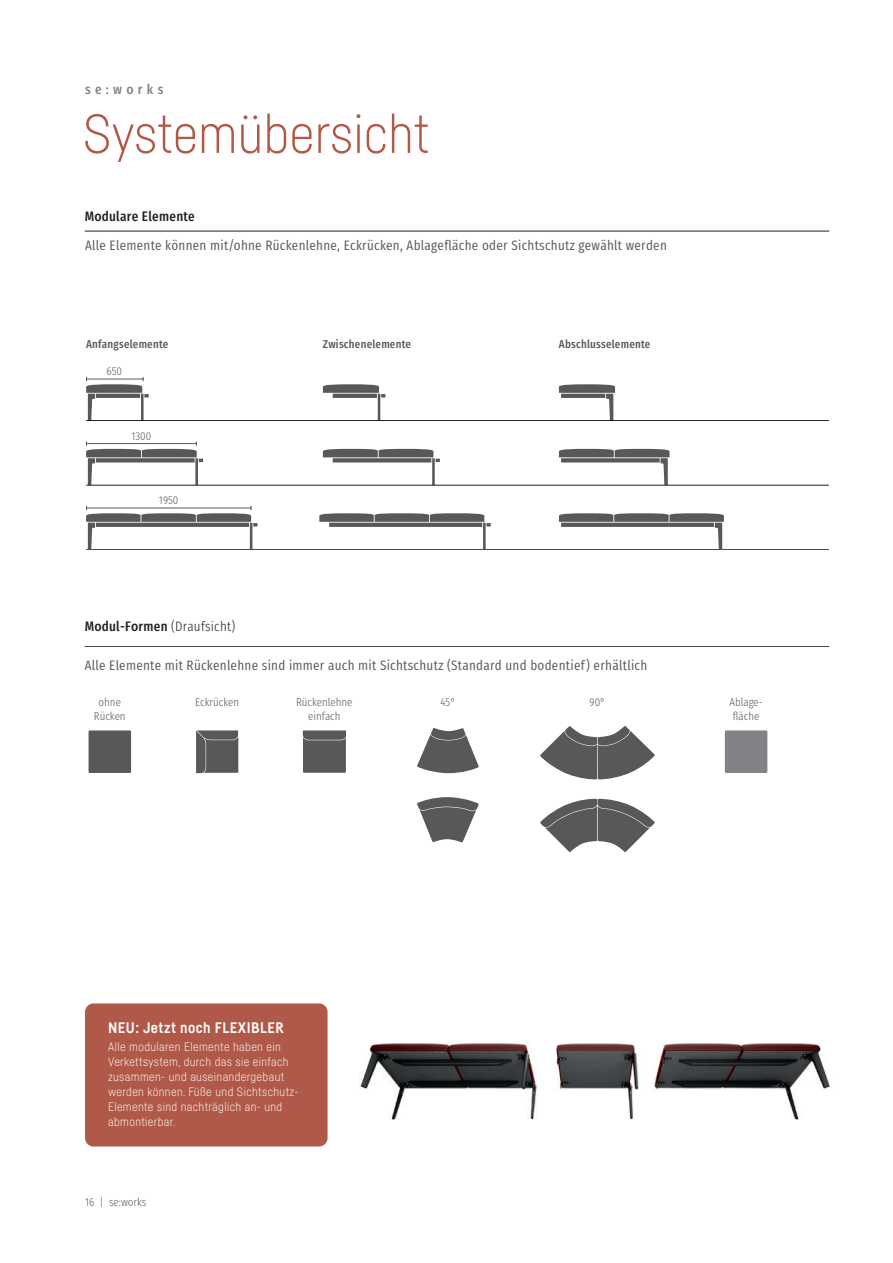
<style>
.page{position:relative;width:893px;height:1263px;background:#fff}
.page>*{position:absolute;margin:0;border:0;box-sizing:border-box;transform-origin:0 0}
.t1{font:300 54px "Sedus Sans";color:#b15948}
.t2{font:700 15px "Sedus Sans";letter-spacing:.03em;color:#fff}
.t3{font:13.5px "Sedus Text Condensed";letter-spacing:.02em;color:#57585a}
.t4{font:700 13.5px "Sedus Text Condensed";letter-spacing:.02em;color:#231f20}
.t5{font:700 13.5px "Sedus Text Condensed";letter-spacing:.32em;color:#808285}
.t6{font:300 12px/15px "Sedus Sans";letter-spacing:.03em;color:#fff}
.t7{font:300 11.25px/13.5px "Sedus Text Condensed";color:#57585a;text-align:center}
.t8{font:700 11.25px "Sedus Text Condensed";letter-spacing:.02em;color:#57585a}
.s1{font-weight:300}
</style>
<div class="page">
<hr style="left:892px;top:0;width:1px;height:1263px;background:#faf4f1">
<img style="left:298px;top:1043px;width:532px;height:104px">
<svg style="left:196px;top:730px;width:42px;height:43px;background:#5d5e60"></svg>
<svg style="left:303px;top:730px;width:43px;height:43px;background:#5c5d5f"></svg>
<div style="left:89px;top:730px;width:42px;height:43px;background:#57585a"></div>
<div style="left:725px;top:730px;width:42px;height:43px;background:#808285"></div>
<svg style="left:417px;top:797px;width:62px;height:45px"></svg>
<svg style="left:417px;top:728px;width:62px;height:45px"></svg>
<svg style="left:540px;top:799px;width:115px;height:53px"></svg>
<svg style="left:540px;top:726px;width:115px;height:53px"></svg>
<svg style="left:559px;top:384px;width:56px;height:36px"></svg>
<hr style="left:378px;top:394px;width:2px;height:26px;background:#57585a">
<svg style="left:323px;top:384px;width:62px;height:14px"></svg>
<svg style="left:559px;top:449px;width:110px;height:36px"></svg>
<hr style="left:432px;top:458px;width:3px;height:27px;background:#57585a">
<svg style="left:323px;top:449px;width:117px;height:13px;background:#707173"></svg>
<hr style="left:86px;top:420px;width:743px;height:1px;background:#231f20">
<hr style="left:86px;top:485px;width:743px;height:1px;background:#231f20">
<hr style="left:86px;top:549px;width:743px;height:1px;background:#231f20">
<hr style="left:483px;top:523px;width:3px;height:26px;background:#57585a">
<svg style="left:319px;top:513px;width:172px;height:14px;background:#727274"></svg>
<svg style="left:559px;top:513px;width:165px;height:36px"></svg>
<svg style="left:86px;top:377px;width:63px;height:43px"></svg>
<svg style="left:86px;top:441px;width:117px;height:44px"></svg>
<svg style="left:86px;top:506px;width:172px;height:43px"></svg>
<hr style="left:85px;top:231px;width:744px;height:1px;background:#231f20">
<hr style="left:85px;top:646px;width:744px;height:1px;background:#231f20">
<div style="left:85px;top:1003px;width:243px;height:143px;background:#b15948;border-radius:9px"></div>
<p class="t5" style="left:85px;top:77px;width:80px">se:works</p>
<h1 class="t1" style="left:83px;top:101px;width:348px">Systemübersicht</h1>
<p class="t4" style="left:85px;top:204px;width:112px">Modulare Elemente</p>
<p class="t3" style="left:85px;top:233px;width:583px">Alle Elemente können mit/ohne Rückenlehne, Eckrücken, Ablagefläche oder Sichtschutz gewählt werden</p>
<p class="t8" style="left:86px;top:334px;width:84px">Anfangselemente</p>
<p class="t7" style="left:106px;top:363px;width:17px">650</p>
<p class="t7" style="left:131px;top:428px;width:21px">1300</p>
<p class="t7" style="left:159px;top:492px;width:21px">1950</p>
<p class="t4" style="left:85px;top:613px;width:152px">Modul-Formen <span class="s1">(Draufsicht)</span></p>
<p class="t8" style="left:323px;top:334px;width:90px">Zwischenelemente</p>
<p class="t8" style="left:559px;top:333px;width:93px">Abschlusselemente</p>
<p class="t3" style="left:85px;top:652px;width:564px">Alle Elemente mit Rückenlehne sind immer auch mit Sichtschutz (Standard und bodentief) erhältlich</p>
<p class="t7" style="left:94px;top:694px;width:33px">ohne<br>Rücken</p>
<p class="t7" style="left:729px;top:694px;width:35px">Ablage&shy;fläche</p>
<p class="t7" style="left:195px;top:694px;width:45px">Eckrücken</p>
<p class="t7" style="left:296px;top:694px;width:58px">Rückenlehne einfach</p>
<p class="t7" style="left:440px;top:694px;width:16px">45°</p>
<p class="t7" style="left:590px;top:694px;width:17px">90°</p>
<p class="t2" style="left:108px;top:1018px;width:177px">NEU: Jetzt noch FLEXIBLER</p>
<p class="t6" style="left:108px;top:1039px;width:192px">Alle modularen Elemente haben ein<br>Verkettsystem, durch das sie einfach zusammen- und auseinandergebaut werden können. Füße und Sichtschutz-<br>Elemente sind nachträglich an- und abmontierbar.</p>
<p class="t7" style="left:85px;top:1194px;width:63px">16 | se:works</p>
</div>
